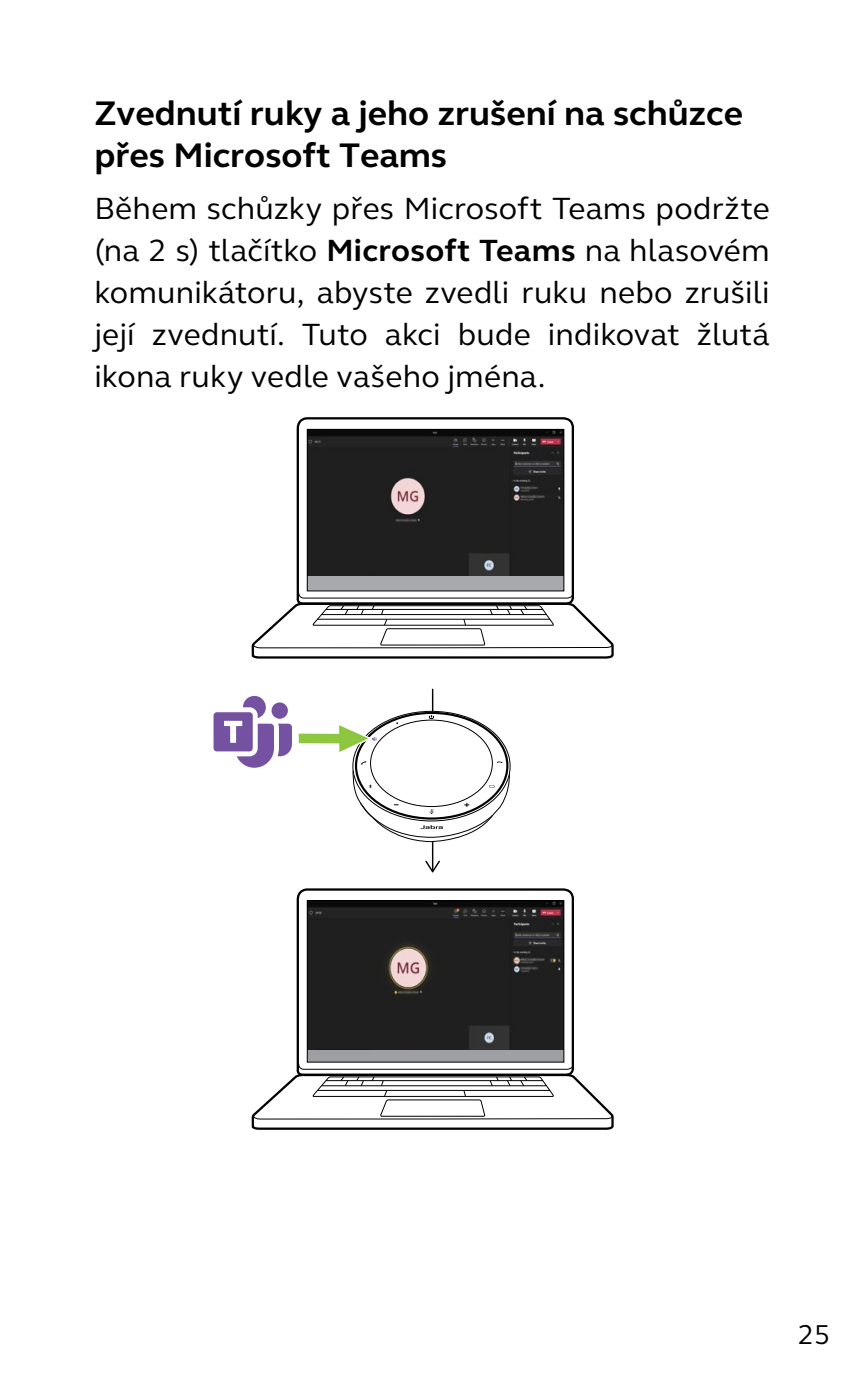
<style>
.page{position:relative;width:864px;height:1389px;background:#fff}
.page>*{position:absolute;margin:0;border:0;box-sizing:border-box;transform-origin:0 0}
.t1{font:700 35px/42px "GN Elliot";color:#000}
.t2{font:31.5px/42px "GN Elliot";letter-spacing:.005em;color:#000;text-align:justify}
.t3{font:28px "GN Elliot";color:#000}
.s1{font-weight:700}
</style>
<div class="page">
<hr style="left:432px;top:689px;width:1px;height:182px;background:#000">
<svg style="left:425px;top:861px;width:15px;height:11px"></svg>
<svg style="left:296px;top:417px;width:278px;height:173px;background:#464545"></svg>
<div style="left:307px;top:429px;width:257px;height:162px;border:1px solid #000"></div>
<svg style="left:251px;top:590px;width:363px;height:69px"></svg>
<svg style="left:296px;top:888px;width:278px;height:173px"></svg>
<svg style="left:251px;top:1061px;width:363px;height:69px"></svg>
<img style="left:309px;top:902px;width:253px;height:148px">
<div style="left:307px;top:1050px;width:256px;height:12px;background:#9d9fa2"></div>
<div style="left:307px;top:900px;width:257px;height:163px;border:1px solid #000"></div>
<svg style="left:213px;top:696px;width:297px;height:146px"></svg>
<p class="t1" style="left:94px;top:92px;width:650px">Zvednutí ruky a jeho zrušení na schůzce přes Microsoft Teams</p>
<p class="t2" style="left:94px;top:187px;width:676px">Během schůzky přes Microsoft Teams podržte (na 2 s) tlačítko <span class="s1">Microsoft Teams</span> na hlasovém komunikátoru, abyste zvedli ruku nebo zrušili její zvednutí. Tuto akci bude indikovat žlutá ikona ruky vedle vašeho jména.</p>
<p class="t3" style="left:797px;top:1316px;width:34px">25</p>
</div>
